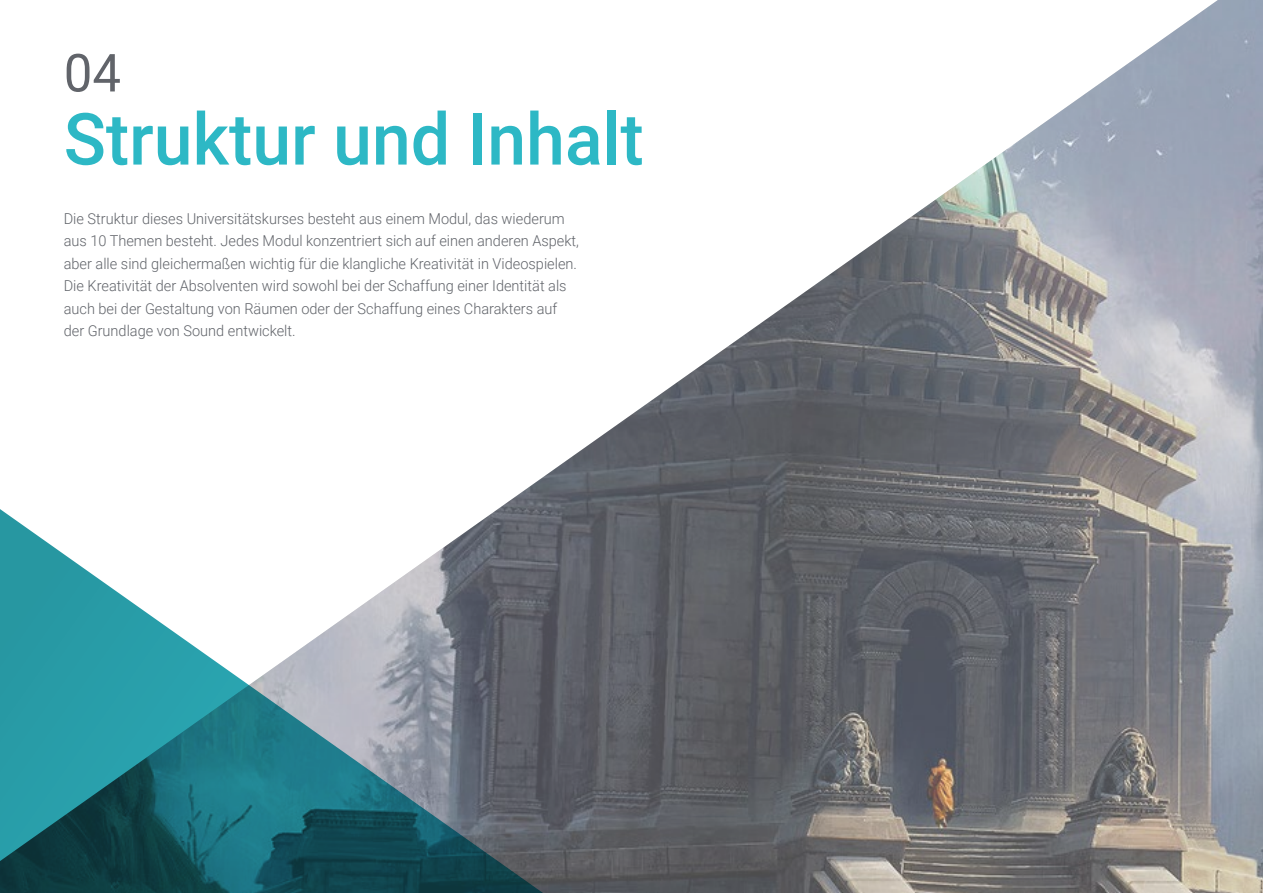
<style>
.page{position:relative;width:1263px;height:893px;background:#fff}
.page>*{position:absolute;margin:0;border:0;box-sizing:border-box;transform-origin:0 0}
.t1{font:500 72px "Roboto";color:#2db8c5}
.t2{font:52.5px "Roboto";color:#61646a}
.t3{font:300 15px/22.5px "Roboto";color:#61646a}
</style>
<div class="page">
<img style="left:521px;top:0;width:742px;height:893px">
<svg style="left:0;top:493px;width:639px;height:400px"></svg>
<h2 class="t2" style="left:64px;top:36px;width:59px">04</h2>
<h1 class="t1" style="left:64px;top:89px;width:581px">Struktur und Inhalt</h1>
<p class="t3" style="left:64px;top:207px;width:517px">Die Struktur dieses Universitätskurses besteht aus einem Modul, das wiederum aus 10 Themen besteht. Jedes Modul konzentriert sich auf einen anderen Aspekt, aber alle sind gleichermaßen wichtig für die klangliche Kreativität in Videospielen.<br>Die Kreativität der Absolventen wird sowohl bei der Schaffung einer Identität als auch bei der Gestaltung von Räumen oder der Schaffung eines Charakters auf der Grundlage von Sound entwickelt.</p>
</div>
